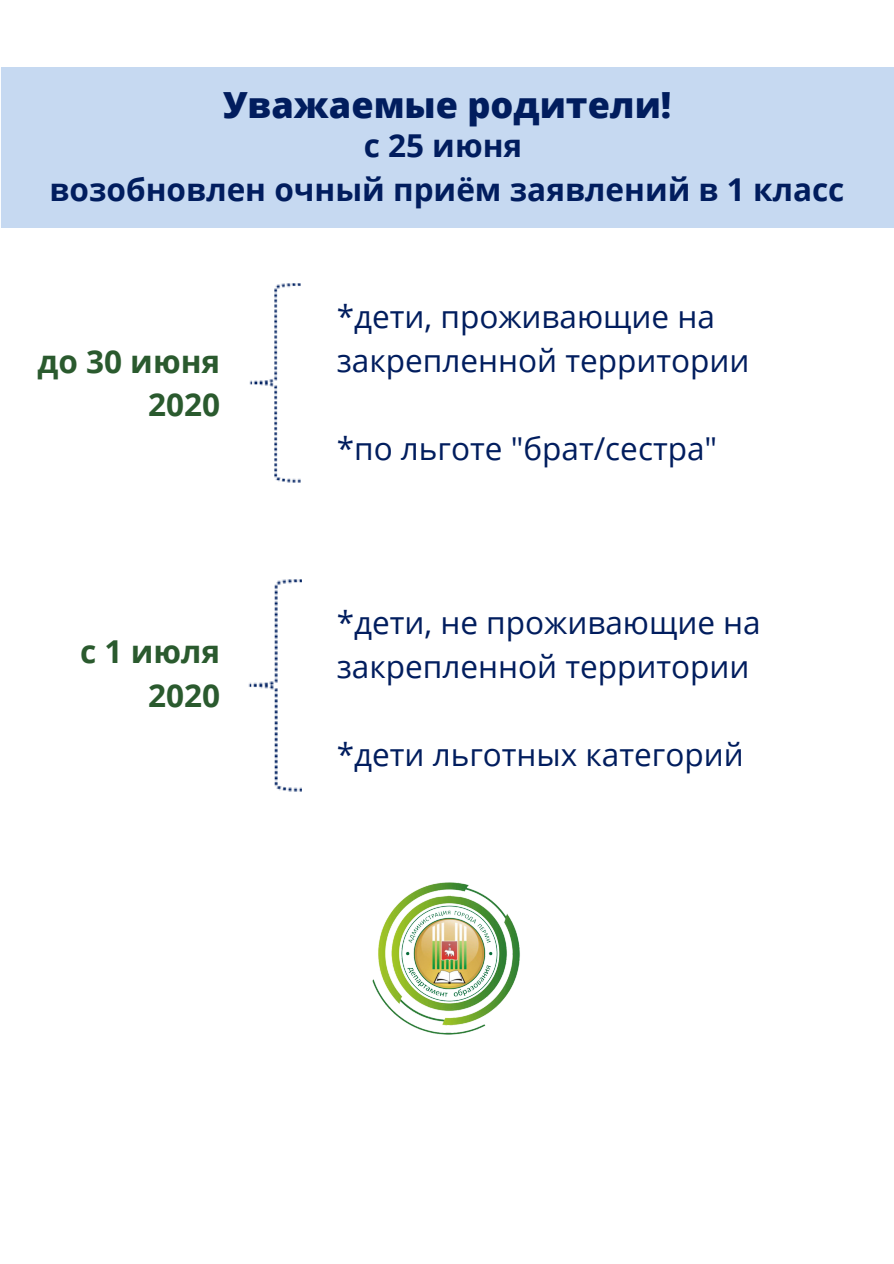
<style>
.page{position:relative;width:894px;height:1264px;background:#fff}
.page>*{position:absolute;margin:0;border:0;box-sizing:border-box;transform-origin:0 0}
.t1{font:800 36px "Open Sans";color:#011d5e}
.t2{font:31.5px/44px "Open Sans";color:#011d5e}
.t3{font:700 31.5px/44px "Open Sans";color:#011d5e;text-align:center}
.t4{font:700 31.5px/43.7px "Open Sans";color:#2a5a2e;text-align:right}
</style>
<div class="page">
<img style="left:249px;top:283px;width:52px;height:200px">
<img style="left:248px;top:579px;width:53px;height:213px">
<img style="left:372px;top:882px;width:148px;height:152px">
<p class="t1" style="left:223px;top:79px;width:450px">Уважаемые родители!</p>
<p class="t3" style="left:49px;top:123px;width:796px">с 25 июня<br>возобновлен очный приём заявлений в 1 класс</p>
<p class="t4" style="left:37px;top:338px;width:184px">до 30 июня<br>2020</p>
<p class="t4" style="left:80px;top:629px;width:141px">с 1 июля<br>2020</p>
<p class="t2" style="left:336px;top:294px;width:414px">*дети, проживающие на закрепленной территории</p>
<p class="t2" style="left:336px;top:426px;width:382px">*по льготе "брат/сестра"</p>
<p class="t2" style="left:336px;top:600px;width:425px">*дети, не проживающие на закрепленной территории</p>
<p class="t2" style="left:336px;top:731px;width:408px">*дети льготных категорий</p>
</div>
